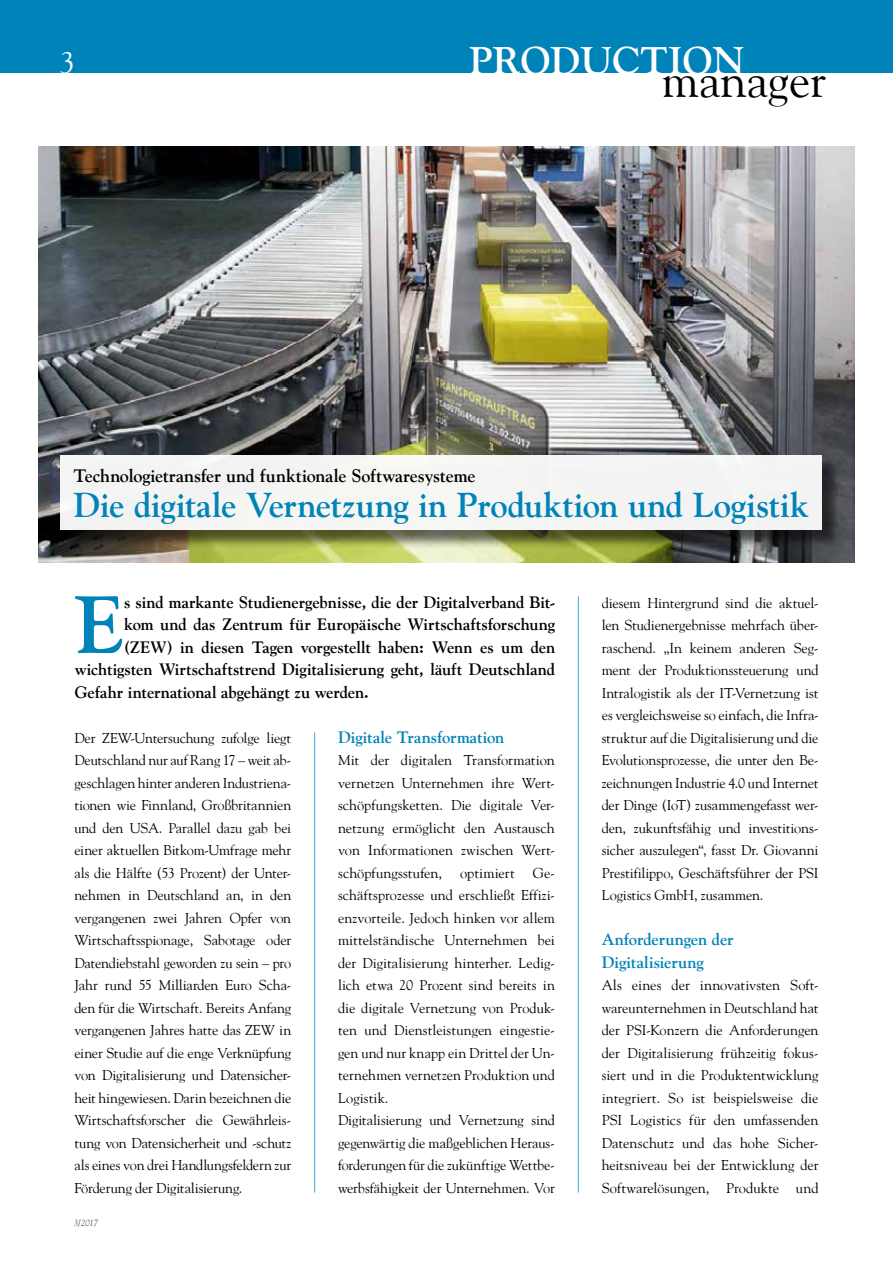
<style>
.page{position:relative;width:893px;height:1263px;background:#fff}
.page>*{position:absolute;margin:0;border:0;box-sizing:border-box;transform-origin:0 0}
.t1{font:700 80.4px "Goudy";color:#0083b8}
.t2{font:47.7px "Goudy";color:#000}
.t3{font:700 38.4px "Goudy";color:#fff}
.t4{font:700 34.5px "Goudy";letter-spacing:-.005em;color:#0083b8}
.t5{font:30px "Goudy";color:#fff}
.t6{font:700 18px "Goudy";letter-spacing:-.01em;color:#000}
.t7{font:700 16.5px "Goudy";letter-spacing:-.005em;color:#000}
.t8{font:700 16.5px/22.5px "Goudy";letter-spacing:-.005em;color:#0083b8}
.t9{font:14.25px/22.5px "Goudy";letter-spacing:-.005em;color:#000;text-align:justify}
.t10{font:italic 9px "Goudy";color:#565655}
</style>
<div class="page">
<div style="left:0;top:0;width:893px;height:72px;background:#0083b8"></div>
<hr style="left:314px;top:732px;width:1px;height:460px;background:#40aad3">
<hr style="left:578px;top:596px;width:1px;height:596px;background:#40aad3">
<img style="left:38px;top:146px;width:817px;height:417px">
<div style="left:63px;top:457px;width:778px;height:91px;background:#000;opacity:.6"></div>
<div style="left:61px;top:455px;width:761px;height:75px;background:#f4f4f3"></div>
<h3 class="t5" style="left:60px;top:44px;width:16px">3</h3>
<h3 class="t3" style="left:469px;top:38px;width:277px">PRODUCTION</h3>
<h2 class="t2" style="left:662px;top:51px;width:166px">manager</h2>
<p class="t6" style="left:74px;top:465px;width:403px">Technologietransfer und funktionale Softwaresysteme</p>
<h3 class="t4" style="left:74px;top:484px;width:737px">Die digitale Vernetzung in Produktion und Logistik</h3>
<h1 class="t1" style="left:75px;top:577px;width:51px">E</h1>
<p class="t7" style="left:124px;top:592px;width:433px">s sind markante Studienergebnisse, die der Digitalverband Bit-</p>
<p class="t7" style="left:124px;top:615px;width:433px">kom und das Zentrum für Europäische Wirtschaftsforschung</p>
<p class="t7" style="left:124px;top:637px;width:433px">(ZEW) in diesen Tagen vorgestellt haben: Wenn es um den</p>
<p class="t7" style="left:75px;top:660px;width:482px">wichtigsten Wirtschaftstrend Digitalisierung geht, läuft Deutschland</p>
<p class="t7" style="left:75px;top:682px;width:295px">Gefahr international abgehängt zu werden.</p>
<p class="t9" style="left:74px;top:726px;width:218px">Der ZEW-Untersuchung zufolge liegt Deutschland nur auf Rang 17 – weit ab&shy;geschlagen hinter anderen Industriena&shy;tionen wie Finnland, Großbritannien und den USA. Parallel dazu gab bei einer aktuellen Bitkom-Umfrage mehr als die Hälfte (53 Prozent) der Unter&shy;nehmen in Deutschland an, in den vergangenen zwei Jahren Opfer von Wirtschaftsspionage, Sabotage oder Datendiebstahl geworden zu sein – pro Jahr rund 55 Milliarden Euro Scha&shy;den für die Wirtschaft. Bereits Anfang vergangenen Jahres hatte das ZEW in einer Studie auf die enge Verknüpfung von Digitalisierung und Datensicher&shy;heit hingewiesen. Darin bezeichnen die Wirtschaftsforscher die Gewährleis&shy;tung von Datensicherheit und -schutz als eines von drei Handlungsfeldern zur Förderung der Digitalisierung.</p>
<p class="t8" style="left:338px;top:726px;width:168px">Digitale Transformation</p>
<p class="t9" style="left:338px;top:749px;width:218px">Mit der digitalen Transformation vernetzen Unternehmen ihre Wert&shy;schöpfungsketten. Die digitale Ver&shy;netzung ermöglicht den Austausch von Informationen zwischen Wert&shy;schöpfungsstufen,</p>
<p class="t9" style="left:338px;top:861px;width:218px;text-align:left;text-indent:195px">Ge&shy;schäftsprozesse und erschließt Effizi&shy;enzvorteile. Jedoch hinken vor allem mittelständische Unternehmen bei der Digitalisierung hinterher. Ledig&shy;lich etwa 20 Prozent sind bereits in die digitale Vernetzung von Produk&shy;ten und Dienstleistungen eingestie&shy;gen und nur knapp ein Drittel der Un&shy;ternehmen vernetzen Produktion und Logistik.<br>Digitalisierung und Vernetzung sind gegenwärtig die maßgeblichen Heraus&shy;forderungen für die zukünftige Wettbe&shy;werbsfähigkeit der Unternehmen. Vor</p>
<p class="t9" style="left:460px;top:861px;width:56px">optimiert</p>
<p class="t10" style="left:74px;top:1217px;width:26px">3/2017</p>
<p class="t9" style="left:602px;top:591px;width:218px">diesem Hintergrund sind die aktuel&shy;len Studienergebnisse mehrfach über&shy;raschend. „In keinem anderen Seg&shy;ment der Produktionssteuerung und Intralogistik als der IT-Vernetzung ist es vergleichsweise so einfach, die Infra&shy;struktur auf die Digitalisierung und die Evolutionsprozesse, die unter den Be&shy;zeichnungen Industrie 4.0 und Internet der Dinge (IoT) zusammengefasst wer&shy;den, zukunftsfähig und investitions&shy;sicher auszulegen“, fasst Dr. Giovanni Prestifilippo, Geschäftsführer der PSI Logistics GmbH, zusammen.</p>
<p class="t8" style="left:602px;top:928px;width:133px">Anforderungen der<br>Digitalisierung</p>
<p class="t9" style="left:602px;top:974px;width:218px">Als eines der innovativsten Soft&shy;wareunternehmen in Deutschland hat der PSI-Konzern die Anforderungen der Digitalisierung frühzeitig fokus&shy;siert und in die Produktentwicklung integriert. So ist beispielsweise die PSI Logistics für den umfassenden Datenschutz und das hohe Sicher&shy;heitsniveau bei der Entwicklung der Softwarelösungen, Produkte und</p>
</div>
